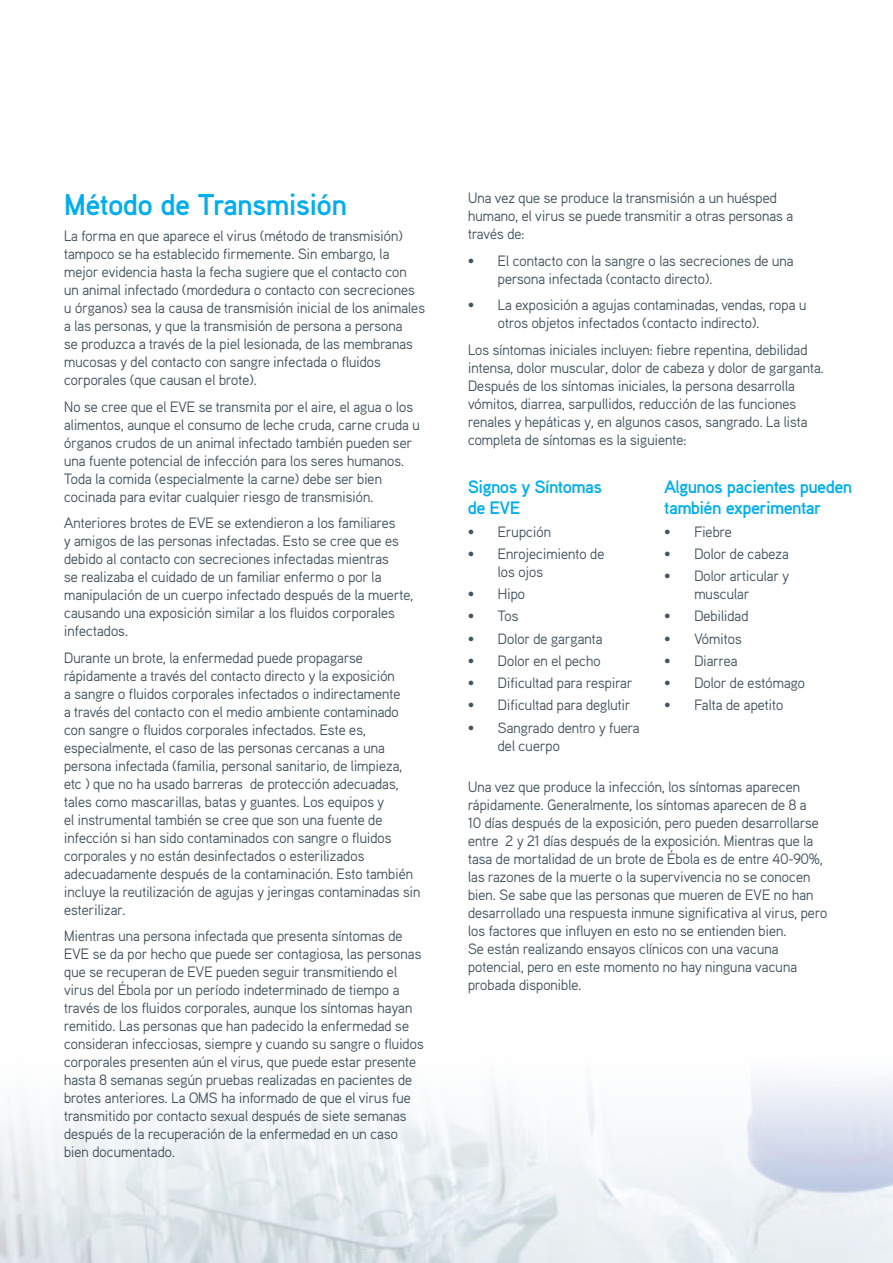
<style>
.page{position:relative;width:893px;height:1263px;background:#fff}
.page>*{position:absolute;margin:0;border:0;box-sizing:border-box;transform-origin:0 0}
.t1{font:700 30px "Aaux Pro OT";letter-spacing:-.025em;color:#00aeef}
.t2{font:700 18px/21px "Aaux Pro OT";letter-spacing:-.035em;color:#00aeef}
.t3{font:15px/18px "Aaux Pro OT";letter-spacing:-.035em;color:#455560}
</style>
<div class="page">
<h1 class="t1" style="left:64px;top:185px;width:285px">Método de Transmisión</h1>
<p class="t3" style="left:64px;top:226px;width:363px">La forma en que aparece el virus (método de transmisión) tampoco se ha establecido firmemente. Sin embargo, la mejor evidencia hasta la fecha sugiere que el contacto con un animal infectado (mordedura o contacto con secreciones u órganos) sea la causa de transmisión inicial de los animales a las personas, y que la transmisión de persona a persona<br>se produzca a través de la piel lesionada, de las membranas mucosas y del contacto con sangre infectada o fluidos corporales (que causan el brote).</p>
<p class="t3" style="left:64px;top:397px;width:358px">No se cree que el EVE se transmita por el aire, el agua o los alimentos, aunque el consumo de leche cruda, carne cruda u órganos crudos de un animal infectado también pueden ser una fuente potencial de infección para los seres humanos.<br>Toda la comida (especialmente la carne) debe ser bien cocinada para evitar cualquier riesgo de transmisión.</p>
<p class="t3" style="left:64px;top:513px;width:351px">Anteriores brotes de EVE se extendieron a los familiares<br>y amigos de las personas infectadas. Esto se cree que es debido al contacto con secreciones infectadas mientras<br>se realizaba el cuidado de un familiar enfermo o por la manipulación de un cuerpo infectado después de la muerte, causando una exposición similar a los fluidos corporales infectados.</p>
<p class="t3" style="left:64px;top:648px;width:358px">Durante un brote, la enfermedad puede propagarse rápidamente a través del contacto directo y la exposición<br>a sangre o fluidos corporales infectados o indirectamente<br>a través del contacto con el medio ambiente contaminado con sangre o fluidos corporales infectados. Este es, especialmente, el caso de las personas cercanas a una persona infectada (familia, personal sanitario, de limpieza, etc ) que no ha usado barreras de protección adecuadas, tales como mascarillas, batas y guantes. Los equipos y<br>el instrumental también se cree que son una fuente de infección si han sido contaminados con sangre o fluidos corporales y no están desinfectados o esterilizados adecuadamente después de la contaminación. Esto también incluye la reutilización de agujas y jeringas contaminadas sin esterilizar.</p>
<p class="t3" style="left:64px;top:926px;width:362px">Mientras una persona infectada que presenta síntomas de EVE se da por hecho que puede ser contagiosa, las personas que se recuperan de EVE pueden seguir transmitiendo el virus del Ébola por un período indeterminado de tiempo a través de los fluidos corporales, aunque los síntomas hayan remitido. Las personas que han padecido la enfermedad se consideran infecciosas, siempre y cuando su sangre o fluidos corporales presenten aún el virus, que puede estar presente hasta 8 semanas según pruebas realizadas en pacientes de brotes anteriores. La OMS ha informado de que el virus fue transmitido por contacto sexual después de siete semanas después de la recuperación de la enfermedad en un caso bien documentado.</p>
<p class="t3" style="left:468px;top:188px;width:327px">Una vez que se produce la transmisión a un huésped humano, el virus se puede transmitir a otras personas a través de:</p>
<p class="t3" style="left:497px;top:251px;width:298px;text-indent:-30px">• El contacto con la sangre o las secreciones de una persona infectada (contacto directo).</p>
<p class="t3" style="left:497px;top:295px;width:311px;text-indent:-30px">• La exposición a agujas contaminadas, vendas, ropa u otros objetos infectados (contacto indirecto).</p>
<p class="t3" style="left:468px;top:340px;width:358px">Los síntomas iniciales incluyen: fiebre repentina, debilidad intensa, dolor muscular, dolor de cabeza y dolor de garganta.<br>Después de los síntomas iniciales, la persona desarrolla vómitos, diarrea, sarpullidos, reducción de las funciones renales y hepáticas y, en algunos casos, sangrado. La lista completa de síntomas es la siguiente:</p>
<p class="t2" style="left:468px;top:476px;width:136px">Signos y Síntomas de EVE</p>
<p class="t3" style="left:468px;top:522px;width:85px">• Erupción</p>
<p class="t3" style="left:497px;top:544px;width:109px;text-indent:-30px">• Enrojecimiento de los ojos</p>
<p class="t3" style="left:468px;top:584px;width:59px">• Hipo</p>
<p class="t3" style="left:468px;top:607px;width:52px">• Tos</p>
<p class="t3" style="left:468px;top:629px;width:137px">• Dolor de garganta</p>
<p class="t3" style="left:468px;top:651px;width:135px">• Dolor en el pecho</p>
<p class="t3" style="left:468px;top:673px;width:166px">• Dificultad para respirar</p>
<p class="t3" style="left:468px;top:696px;width:165px">• Dificultad para deglutir</p>
<p class="t3" style="left:497px;top:718px;width:144px;text-indent:-30px">• Sangrado dentro y fuera del cuerpo</p>
<p class="t2" style="left:664px;top:476px;width:189px">Algunos pacientes pueden también experimentar</p>
<p class="t3" style="left:664px;top:522px;width:69px">• Fiebre</p>
<p class="t3" style="left:664px;top:544px;width:126px">• Dolor de cabeza</p>
<p class="t3" style="left:694px;top:566px;width:97px;text-indent:-30px">• Dolor articular y muscular</p>
<p class="t3" style="left:664px;top:607px;width:86px">• Debilidad</p>
<p class="t3" style="left:664px;top:629px;width:79px">• Vómitos</p>
<p class="t3" style="left:664px;top:651px;width:75px">• Diarrea</p>
<p class="t3" style="left:664px;top:673px;width:143px">• Dolor de estómago</p>
<p class="t3" style="left:664px;top:696px;width:121px">• Falta de apetito</p>
<p class="t3" style="left:468px;top:777px;width:361px">Una vez que produce la infección, los síntomas aparecen rápidamente. Generalmente, los síntomas aparecen de 8 a<br>10 días después de la exposición, pero pueden desarrollarse entre 2 y 21 días después de la exposición. Mientras que la tasa de mortalidad de un brote de Ébola es de entre 40-90%, las razones de la muerte o la supervivencia no se conocen bien. Se sabe que las personas que mueren de EVE no han desarrollado una respuesta inmune significativa al virus, pero los factores que influyen en esto no se entienden bien.<br>Se están realizando ensayos clínicos con una vacuna potencial, pero en este momento no hay ninguna vacuna probada disponible.</p>
</div>
